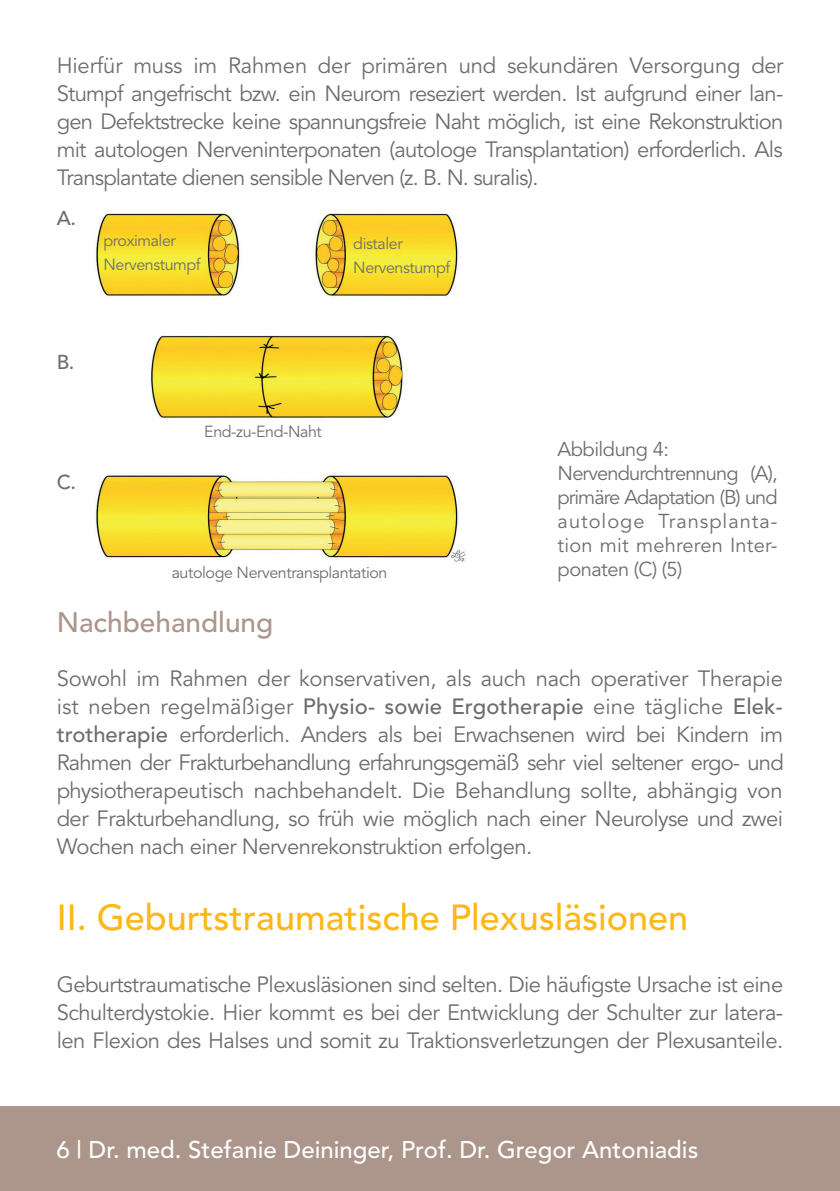
<style>
.page{position:relative;width:840px;height:1191px;background:#fff}
.page>*{position:absolute;margin:0;border:0;box-sizing:border-box;transform-origin:0 0}
.t1{font:500 36px "Avenir LT Std";color:#fcb814}
.t2{font:500 28px "Avenir LT Std";color:#ac958b}
.t3{font:500 24px "Avenir LT Std";color:#fff}
.t4{font:22px/28px "Avenir LT Std";letter-spacing:-.025em;color:#6c6d70;text-align:justify}
.t5{font:20px/24px "Avenir LT Std";letter-spacing:-.025em;color:#6c6d70}
.t6{font:500 20px "Avenir LT Std";color:#6c6d70}
.t7{font:16px/24px "Avenir LT Std";letter-spacing:-.025em;color:#6c6d70}
.s1{font-weight:500}
.s2{font-family:"Avenir"}
</style>
<div class="page">
<div style="left:0;top:1106px;width:839px;height:85px;background:#ac958b"></div>
<img style="left:96px;top:213px;width:370px;height:349px">
<p class="t4" style="left:57px;top:52px;width:727px">Hierfür muss im Rahmen der primären und sekundären Versorgung der Stumpf angefrischt bzw. ein Neurom reseziert werden. Ist aufgrund einer lan&shy;gen Defektstrecke keine spannungsfreie Naht möglich, ist eine Rekonstruktion mit autologen Nerveninterponaten (autologe Transplantation) erforderlich. Als Transplantate dienen sensible Nerven (z. B. N. suralis).</p>
<p class="t6" style="left:57px;top:206px;width:21px">A.</p>
<p class="t7" style="left:103px;top:229px;width:98px">proximaler<br>Nervenstumpf</p>
<p class="t7" style="left:353px;top:232px;width:98px">distaler<br>Nervenstumpf</p>
<p class="t6" style="left:57px;top:350px;width:19px">B.</p>
<p class="t6" style="left:57px;top:470px;width:21px">C.</p>
<p class="t7" style="left:204px;top:420px;width:119px">End-zu-End-Naht</p>
<p class="t7" style="left:172px;top:561px;width:217px">autologe Nerventransplantation</p>
<p class="t5" style="left:557px;top:438px;width:221px">Abbildung 4:<br>Nervendurchtrennung (A), primäre Adaptation (B) und autologe Transplanta&shy;tion mit mehreren Inter&shy;ponaten (C) (5)</p>
<p class="t2" style="left:57px;top:606px;width:218px">Nachbehandlung</p>
<p class="t4" style="left:57px;top:665px;width:728px">Sowohl im Rahmen der konservativen, als auch nach operativer Therapie ist neben regelmäßiger <span class="s1">Physio- sowie Ergotherapie</span> eine tägliche <span class="s1">Elek&shy;trotherapie</span> erforderlich. Anders als bei Erwachsenen wird bei Kindern im Rahmen der Frakturbehandlung erfahrungsgemäß sehr viel seltener ergo- und physiotherapeutisch nachbehandelt. Die Behandlung sollte, abhängig von der Frakturbehandlung, so früh wie möglich nach einer Neurolyse und zwei Wochen nach einer Nervenrekonstruktion erfolgen.</p>
<h1 class="t1" style="left:57px;top:897px;width:632px">II. Geburtstraumatische Plexusläsionen</h1>
<p class="t4" style="left:57px;top:971px;width:727px">Geburtstraumatische Plexusläsionen sind selten. Die häufigste Ursache ist eine Schulterdystokie. Hier kommt es bei der Entwicklung der Schulter zur latera&shy;len Flexion des Halses und somit zu Traktionsverletzungen der Plexusanteile.</p>
<p class="t3" style="left:56px;top:1136px;width:643px"><span class="s2">6 |</span> Dr. med. Stefanie Deininger, Prof. Dr. Gregor Antoniadis</p>
</div>
